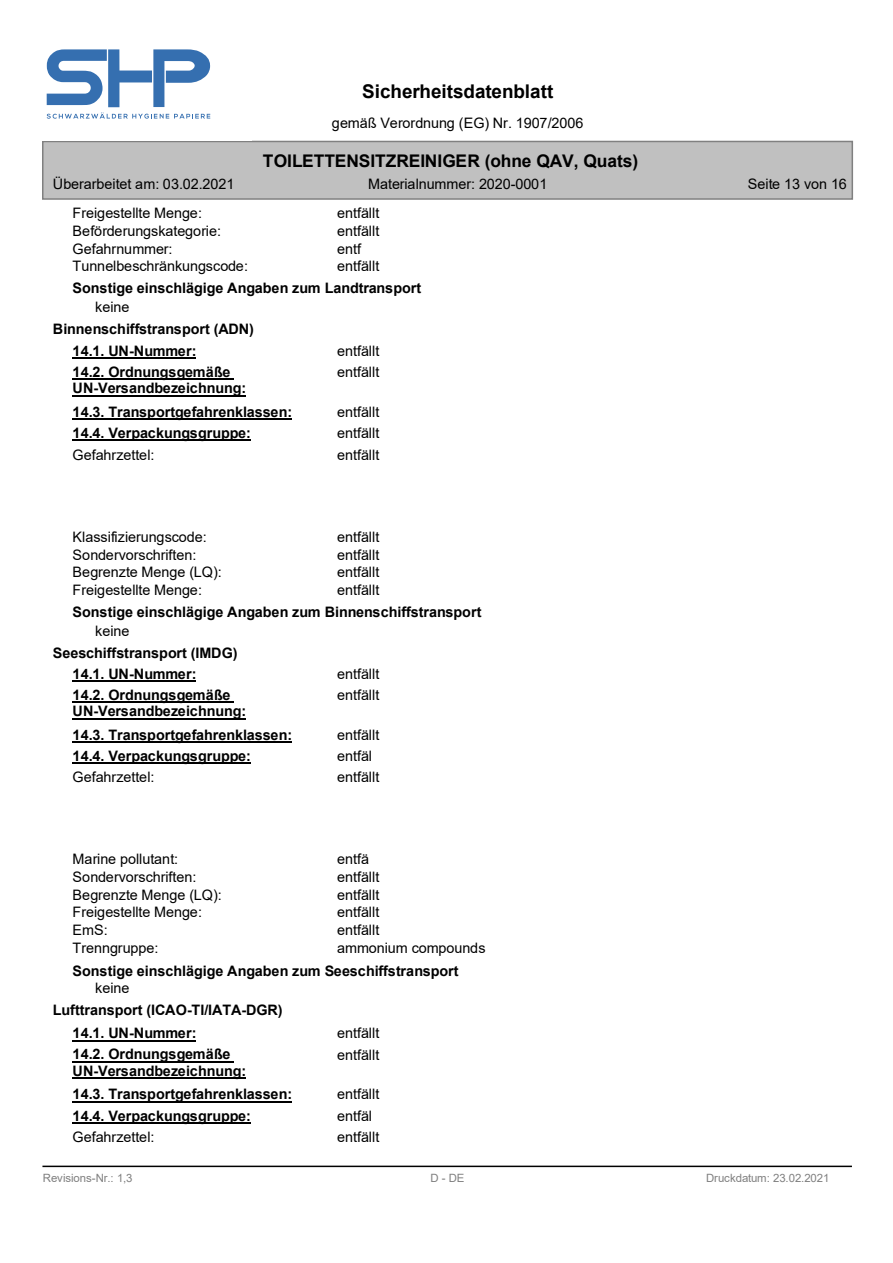
<style>
.page{position:relative;width:893px;height:1263px;background:#fff}
.page>*{position:absolute;margin:0;border:0;box-sizing:border-box;transform-origin:0 0}
.t1{font:700 18.9px "Arial";color:#000}
.t2{font:700 17.4px "Arial";letter-spacing:-.005em;color:#000}
.t3{font:14.4px "Arial";color:#000}
.t4{font:700 14.4px/23.1px "Arial";letter-spacing:-.005em;color:#000}
.t5{font:11.4px "Arial";letter-spacing:-.005em;color:#808080}
</style>
<div class="page">
<div style="left:43px;top:141px;width:809px;height:58px;background:#c0c0c0"></div>
<div style="left:42px;top:141px;width:811px;height:59px;border:2px solid #808080"></div>
<hr style="left:42px;top:1165px;width:810px;height:2px;background:#000">
<hr style="left:73px;top:357px;width:123px;height:2px;background:#000">
<hr style="left:73px;top:378px;width:161px;height:2px;background:#000">
<hr style="left:73px;top:395px;width:173px;height:1px;background:#000">
<hr style="left:73px;top:418px;width:219px;height:2px;background:#000">
<hr style="left:73px;top:439px;width:178px;height:2px;background:#000">
<hr style="left:73px;top:680px;width:123px;height:2px;background:#000">
<hr style="left:73px;top:701px;width:161px;height:2px;background:#000">
<hr style="left:73px;top:718px;width:173px;height:1px;background:#000">
<hr style="left:73px;top:741px;width:219px;height:1px;background:#000">
<hr style="left:73px;top:762px;width:178px;height:2px;background:#000">
<hr style="left:73px;top:1040px;width:123px;height:1px;background:#000">
<hr style="left:73px;top:1061px;width:161px;height:1px;background:#000">
<hr style="left:73px;top:1077px;width:173px;height:2px;background:#000">
<hr style="left:73px;top:1101px;width:219px;height:1px;background:#000">
<hr style="left:73px;top:1122px;width:178px;height:1px;background:#000">
<svg style="left:47px;top:49px;width:163px;height:70px"></svg>
<h1 class="t1" style="left:362px;top:78px;width:193px">Sicherheitsdatenblatt</h1>
<p class="t3" style="left:332px;top:113px;width:253px">gemäß Verordnung (EG) Nr. 1907/2006</p>
<p class="t2" style="left:263px;top:149px;width:377px">TOILETTENSITZREINIGER (ohne QAV, Quats)</p>
<p class="t3" style="left:53px;top:174px;width:183px">Überarbeitet am: 03.02.2021</p>
<p class="t3" style="left:368px;top:174px;width:181px">Materialnummer: 2020-0001</p>
<p class="t3" style="left:748px;top:174px;width:101px">Seite 13 von 16</p>
<p class="t3" style="left:73px;top:203px;width:131px">Freigestellte Menge:</p>
<p class="t3" style="left:337px;top:203px;width:44px">entfällt</p>
<p class="t3" style="left:73px;top:221px;width:150px">Beförderungskategorie:</p>
<p class="t3" style="left:337px;top:221px;width:44px">entfällt</p>
<p class="t3" style="left:73px;top:239px;width:101px">Gefahrnummer:</p>
<p class="t3" style="left:337px;top:239px;width:26px">entf</p>
<p class="t3" style="left:73px;top:256px;width:177px">Tunnelbeschränkungscode:</p>
<p class="t3" style="left:337px;top:256px;width:44px">entfällt</p>
<p class="t3" style="left:95px;top:296px;width:36px">keine</p>
<p class="t4" style="left:73px;top:277px;width:350px">Sonstige einschlägige Angaben zum Landtransport</p>
<p class="t4" style="left:73px;top:319px;width:183px;line-height:21.6px;text-indent:-20px">Binnenschiffstransport (ADN)<br>14.1. UN-Nummer:</p>
<p class="t3" style="left:337px;top:341px;width:44px">entfällt</p>
<p class="t4" style="left:73px;top:364px;width:175px;line-height:16.5px">14.2. Ordnungsgemäße<br>UN-Versandbezeichnung:</p>
<p class="t3" style="left:337px;top:362px;width:44px">entfällt</p>
<p class="t4" style="left:73px;top:400px;width:221px">14.3. Transportgefahrenklassen:</p>
<p class="t3" style="left:337px;top:401px;width:44px">entfällt</p>
<p class="t4" style="left:73px;top:421px;width:180px">14.4. Verpackungsgruppe:</p>
<p class="t3" style="left:337px;top:423px;width:44px">entfällt</p>
<p class="t3" style="left:73px;top:444px;width:83px">Gefahrzettel:</p>
<p class="t3" style="left:337px;top:444px;width:44px">entfällt</p>
<p class="t3" style="left:73px;top:527px;width:136px">Klassifizierungscode:</p>
<p class="t3" style="left:337px;top:527px;width:44px">entfällt</p>
<p class="t3" style="left:73px;top:545px;width:125px">Sondervorschriften:</p>
<p class="t3" style="left:337px;top:545px;width:44px">entfällt</p>
<p class="t3" style="left:73px;top:562px;width:151px">Begrenzte Menge (LQ):</p>
<p class="t3" style="left:337px;top:562px;width:44px">entfällt</p>
<p class="t3" style="left:73px;top:580px;width:131px">Freigestellte Menge:</p>
<p class="t3" style="left:337px;top:580px;width:44px">entfällt</p>
<p class="t3" style="left:95px;top:621px;width:36px">keine</p>
<p class="t4" style="left:73px;top:601px;width:410px">Sonstige einschlägige Angaben zum Binnenschiffstransport</p>
<p class="t4" style="left:73px;top:642px;width:166px;line-height:21.3px;text-indent:-20px">Seeschiffstransport (IMDG)<br>14.1. UN-Nummer:</p>
<p class="t3" style="left:337px;top:664px;width:44px">entfällt</p>
<p class="t4" style="left:73px;top:683px;width:159px">14.2. Ordnungsgemäße</p>
<p class="t3" style="left:337px;top:685px;width:44px">entfällt</p>
<p class="t4" style="left:73px;top:700px;width:221px">UN-Versandbezeichnung:<br>14.3. Transportgefahrenklassen:</p>
<p class="t3" style="left:337px;top:724px;width:44px">entfällt</p>
<p class="t4" style="left:73px;top:745px;width:180px">14.4. Verpackungsgruppe:</p>
<p class="t3" style="left:337px;top:746px;width:37px">entfäl</p>
<p class="t3" style="left:73px;top:767px;width:83px">Gefahrzettel:</p>
<p class="t3" style="left:337px;top:767px;width:44px">entfällt</p>
<p class="t3" style="left:73px;top:849px;width:107px">Marine pollutant:</p>
<p class="t3" style="left:337px;top:849px;width:34px">entfä</p>
<p class="t3" style="left:73px;top:867px;width:125px">Sondervorschriften:</p>
<p class="t3" style="left:337px;top:867px;width:44px">entfällt</p>
<p class="t3" style="left:73px;top:885px;width:151px">Begrenzte Menge (LQ):</p>
<p class="t3" style="left:337px;top:885px;width:44px">entfällt</p>
<p class="t3" style="left:73px;top:902px;width:131px">Freigestellte Menge:</p>
<p class="t3" style="left:337px;top:902px;width:44px">entfällt</p>
<p class="t3" style="left:73px;top:920px;width:37px">EmS:</p>
<p class="t3" style="left:337px;top:920px;width:44px">entfällt</p>
<p class="t3" style="left:73px;top:938px;width:87px">Trenngruppe:</p>
<p class="t3" style="left:337px;top:938px;width:150px">ammonium compounds</p>
<p class="t3" style="left:95px;top:978px;width:36px">keine</p>
<p class="t4" style="left:73px;top:959px;width:387px">Sonstige einschlägige Angaben zum Seeschiffstransport</p>
<p class="t4" style="left:73px;top:999px;width:211px;text-indent:-20px">Lufttransport (ICAO-TI/IATA-DGR)<br>14.1. UN-Nummer:</p>
<p class="t3" style="left:337px;top:1023px;width:44px">entfällt</p>
<p class="t4" style="left:73px;top:1043px;width:159px">14.2. Ordnungsgemäße</p>
<p class="t3" style="left:337px;top:1045px;width:44px">entfällt</p>
<p class="t4" style="left:73px;top:1059px;width:221px">UN-Versandbezeichnung:<br>14.3. Transportgefahrenklassen:</p>
<p class="t3" style="left:337px;top:1084px;width:44px">entfällt</p>
<p class="t4" style="left:73px;top:1104px;width:180px">14.4. Verpackungsgruppe:</p>
<p class="t3" style="left:337px;top:1105px;width:37px">entfäl</p>
<p class="t3" style="left:73px;top:1127px;width:83px">Gefahrzettel:</p>
<p class="t3" style="left:337px;top:1127px;width:44px">entfällt</p>
<p class="t5" style="left:43px;top:1170px;width:91px">Revisions-Nr.: 1,3</p>
<p class="t5" style="left:430px;top:1170px;width:35px">D - DE</p>
<p class="t5" style="left:706px;top:1170px;width:125px">Druckdatum: 23.02.2021</p>
</div>
